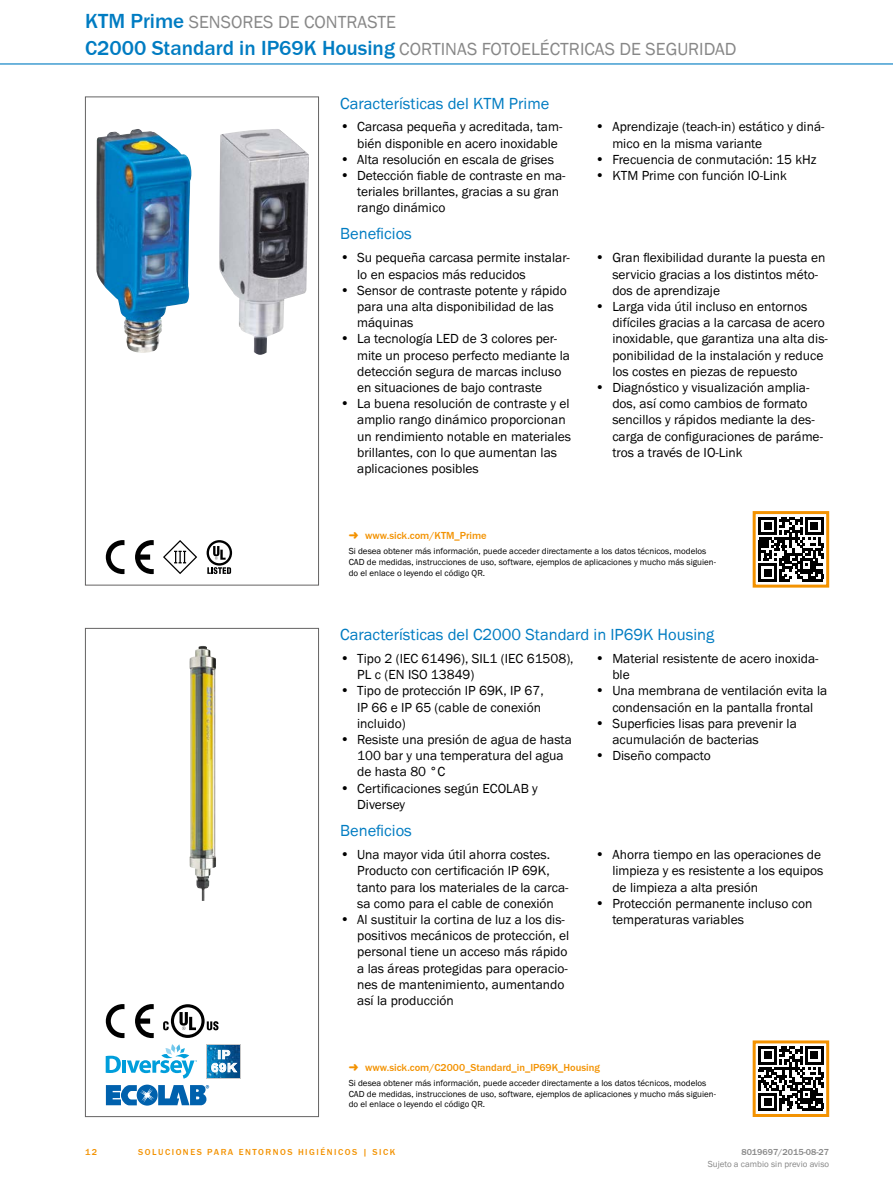
<style>
.page{position:relative;width:893px;height:1188px;background:#fff}
.page>*{position:absolute;margin:0;border:0;box-sizing:border-box;transform-origin:0 0}
.t1{font:500 21px "SICK Franklin";color:#007cc2}
.t2{font:18px "SICK Franklin";color:#878787}
.t3{font:16.5px "SICK Franklin";color:#007cc2}
.t4{font:13.5px/16.2px "SICK Franklin";color:#000}
.t5{font:700 11.85px/13px "Arial";color:#fff;text-align:center;scale:1.1 1}
.t6{font:500 10.5px "SICK Franklin";color:#f39200}
.t7{font:9px/10.8px "SICK Franklin";color:#000}
.t8{font:500 9px "SICK Franklin";letter-spacing:.17em;color:#f39200}
.t9{font:9px "SICK Franklin";color:#878787}
.t10{font:500 9px "SICK Franklin";color:#878787}
.s1{font-weight:400;font-size:18px;color:#878787}
.s2{font-size:14.25px}
</style>
<div class="page">
<hr style="left:0;top:63px;width:893px;height:2px;background:#007cc2">
<img style="left:96px;top:129px;width:213px;height:226px">
<svg style="left:106px;top:540px;width:18px;height:34px"></svg>
<svg style="left:135px;top:540px;width:19px;height:34px"></svg>
<svg style="left:163px;top:540px;width:34px;height:34px"></svg>
<svg style="left:207px;top:567px;width:24px;height:7px"></svg>
<svg style="left:207px;top:540px;width:25px;height:26px"></svg>
<div style="left:209px;top:542px;width:21px;height:21px;background:#fff;border-radius:50%"></div>
<svg style="left:213px;top:546px;width:13px;height:14px"></svg>
<div style="left:85px;top:97px;width:234px;height:488px;border:1px solid #646363"></div>
<svg style="left:758px;top:517px;width:65px;height:65px"></svg>
<hr style="left:805px;top:517px;width:18px;height:3px;background:#000">
<div style="left:753px;top:511px;width:76px;height:77px;border:3px solid #f39200"></div>
<img style="left:189px;top:646px;width:27px;height:255px">
<svg style="left:106px;top:1004px;width:18px;height:34px"></svg>
<svg style="left:135px;top:1004px;width:19px;height:34px"></svg>
<svg style="left:207px;top:1021px;width:11px;height:9px"></svg>
<svg style="left:171px;top:1004px;width:34px;height:34px"></svg>
<div style="left:174px;top:1007px;width:27px;height:28px;background:#fff;border-radius:50%"></div>
<svg style="left:163px;top:1021px;width:6px;height:9px"></svg>
<svg style="left:180px;top:1012px;width:16px;height:18px"></svg>
<svg style="left:106px;top:1056px;width:15px;height:17px"></svg>
<hr style="left:122px;top:1061px;width:4px;height:12px;background:#009edb">
<svg style="left:127px;top:1044px;width:70px;height:34px"></svg>
<svg style="left:206px;top:1044px;width:34px;height:34px"></svg>
<img style="left:207px;top:1045px;width:32px;height:32px">
<svg style="left:211px;top:1050px;width:26px;height:22px"></svg>
<svg style="left:106px;top:1085px;width:103px;height:21px"></svg>
<div style="left:85px;top:628px;width:234px;height:489px;border:1px solid #646363"></div>
<svg style="left:758px;top:1046px;width:65px;height:65px"></svg>
<hr style="left:805px;top:1046px;width:18px;height:3px;background:#000">
<div style="left:753px;top:1040px;width:76px;height:77px;border:3px solid #f39200"></div>
<h1 class="t1" style="left:85px;top:8px;width:126px">KTM Prime <span class="s1">Sensores</span></h1>
<h2 class="t2" style="left:278px;top:11px;width:38px">de contraste</h2>
<h1 class="t1" style="left:85px;top:35px;width:336px">C2000 Standard in IP69K Housing <span class="s1">Cortinas</span></h1>
<h2 class="t2" style="left:482px;top:38px;width:11px">fotoeléctricas</h2>
<h2 class="t2" style="left:620px;top:38px;width:38px">de seguridad</h2>
<p class="t3" style="left:340px;top:93px;width:211px">Características del KTM Prime</p>
<p class="t4" style="left:357px;top:119px;width:207px;text-indent:-17px"><span class="s2">•</span> Carcasa pequeña y acreditada, tam&shy;bién disponible en acero inoxidable</p>
<p class="t4" style="left:340px;top:151px;width:215px"><span class="s2">•</span> Alta resolución en escala de grises</p>
<p class="t4" style="left:357px;top:168px;width:210px;text-indent:-17px"><span class="s2">•</span> Detección fiable de contraste en ma&shy;teriales brillantes, gracias a su gran rango dinámico</p>
<p class="t4" style="left:612px;top:119px;width:214px;text-indent:-17px"><span class="s2">•</span> Aprendizaje (teach-in) estático y diná&shy;mico en la misma variante</p>
<p class="t4" style="left:595px;top:151px;width:223px"><span class="s2">•</span> Frecuencia de conmutación: 15 kHz</p>
<p class="t4" style="left:595px;top:168px;width:193px"><span class="s2">•</span> KTM Prime con función IO-Link</p>
<p class="t3" style="left:340px;top:224px;width:73px">Beneficios</p>
<p class="t4" style="left:357px;top:250px;width:214px;text-indent:-17px"><span class="s2">•</span> Su pequeña carcasa permite instalar&shy;lo en espacios más reducidos</p>
<p class="t4" style="left:357px;top:282px;width:211px;text-indent:-17px"><span class="s2">•</span> Sensor de contraste potente y rápido para una alta disponibilidad de las máquinas</p>
<p class="t4" style="left:357px;top:331px;width:214px;text-indent:-17px"><span class="s2">•</span> La tecnología LED de 3 colores per&shy;mite un proceso perfecto mediante la detección segura de marcas incluso en situaciones de bajo contraste</p>
<p class="t4" style="left:357px;top:396px;width:215px;text-indent:-17px"><span class="s2">•</span> La buena resolución de contraste y el amplio rango dinámico proporcionan un rendimiento notable en materiales brillantes, con lo que aumentan las aplicaciones posibles</p>
<p class="t4" style="left:612px;top:250px;width:215px;text-indent:-17px"><span class="s2">•</span> Gran flexibilidad durante la puesta en servicio gracias a los distintos méto&shy;dos de aprendizaje</p>
<p class="t4" style="left:612px;top:299px;width:217px;text-indent:-17px"><span class="s2">•</span> Larga vida útil incluso en entornos difíciles gracias a la carcasa de acero inoxidable, que garantiza una alta dis&shy;ponibilidad de la instalación y reduce los costes en piezas de repuesto</p>
<p class="t4" style="left:612px;top:380px;width:212px;text-indent:-17px"><span class="s2">•</span> Diagnóstico y visualización amplia&shy;dos, así como cambios de formato sencillos y rápidos mediante la des&shy;carga de configuraciones de paráme&shy;tros a través de IO-Link</p>
<p class="t6" style="left:365px;top:529px;width:123px">www.sick.com/KTM_Prime</p>
<p class="t7" style="left:349px;top:546px;width:369px">Si desea obtener más información, puede acceder directamente a los datos técnicos, modelos<br>CAD de medidas, instrucciones de uso, software, ejemplos de aplicaciones y mucho más siguien&shy;do el enlace o leyendo el código QR.</p>
<p class="t3" style="left:340px;top:624px;width:376px">Características del C2000 Standard in IP69K Housing</p>
<p class="t4" style="left:357px;top:651px;width:218px;text-indent:-17px"><span class="s2">•</span> Tipo 2 (IEC 61496), SIL1 (IEC 61508),<br>PL c (EN ISO 13849)</p>
<p class="t4" style="left:357px;top:683px;width:188px;text-indent:-17px"><span class="s2">•</span> Tipo de protección IP 69K, IP 67,<br>IP 66 e IP 65 (cable de conexión incluido)</p>
<p class="t4" style="left:357px;top:732px;width:216px;text-indent:-17px"><span class="s2">•</span> Resiste una presión de agua de hasta<br>100 bar y una temperatura del agua de hasta 80 °C</p>
<p class="t4" style="left:357px;top:780px;width:182px;text-indent:-17px"><span class="s2">•</span> Certificaciones según ECOLAB y<br>Diversey</p>
<p class="t4" style="left:612px;top:651px;width:208px;text-indent:-17px"><span class="s2">•</span> Material resistente de acero inoxida&shy;ble</p>
<p class="t4" style="left:595px;top:683px;width:234px;text-align:center"><span class="s2">•</span> Una membrana de ventilación evita la condensación en la pantalla frontal</p>
<p class="t4" style="left:612px;top:715px;width:186px;text-indent:-17px"><span class="s2">•</span> Superficies lisas para prevenir la acumulación de bacterias</p>
<p class="t4" style="left:595px;top:748px;width:117px"><span class="s2">•</span> Diseño compacto</p>
<p class="t8" style="left:85px;top:1146px;width:14px">12</p>
<p class="t5" style="left:211px;top:1048px;width:25px">IP<br>69K</p>
<p class="t3" style="left:340px;top:821px;width:73px">Beneficios</p>
<p class="t4" style="left:357px;top:847px;width:213px;text-indent:-17px"><span class="s2">•</span> Una mayor vida útil ahorra costes.<br>Producto con certificación IP 69K, tanto para los materiales de la carca&shy;sa como para el cable de conexión</p>
<p class="t4" style="left:357px;top:912px;width:214px;text-indent:-17px"><span class="s2">•</span> Al sustituir la cortina de luz a los dis&shy;positivos mecánicos de protección, el personal tiene un acceso más rápido a las áreas protegidas para operacio&shy;nes de mantenimiento, aumentando así la producción</p>
<p class="t4" style="left:612px;top:847px;width:213px;text-indent:-17px"><span class="s2">•</span> Ahorra tiempo en las operaciones de limpieza y es resistente a los equipos de limpieza a alta presión</p>
<p class="t4" style="left:612px;top:895px;width:202px;text-indent:-17px"><span class="s2">•</span> Protección permanente incluso con temperaturas variables</p>
<p class="t6" style="left:365px;top:1061px;width:236px">www.sick.com/C2000_Standard_in_IP69K_Housing</p>
<p class="t7" style="left:349px;top:1078px;width:369px">Si desea obtener más información, puede acceder directamente a los datos técnicos, modelos<br>CAD de medidas, instrucciones de uso, software, ejemplos de aplicaciones y mucho más siguien&shy;do el enlace o leyendo el código QR.</p>
<p class="t8" style="left:138px;top:1146px;width:259px">Soluci ones para entornos hi gi éni cos | SICK</p>
<p class="t10" style="left:741px;top:1146px;width:89px">8019697/2015-08-27</p>
<p class="t9" style="left:708px;top:1159px;width:123px">Sujeto a cambio sin previo aviso</p>
</div>
